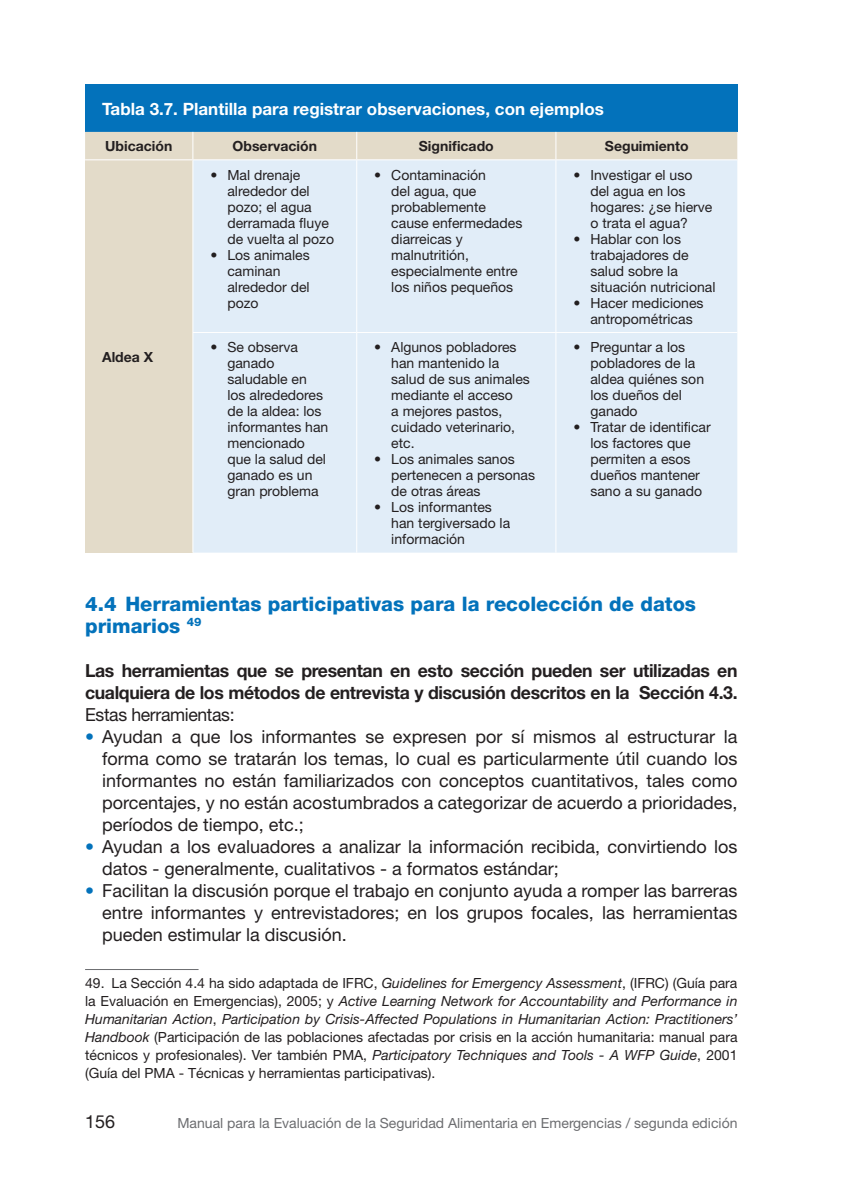
<style>
.page{position:relative;width:851px;height:1191px;background:#fff}
.page>*{position:absolute;margin:0;border:0;box-sizing:border-box;transform-origin:0 0}
.t1{font:800 20px/22px "Helvetica Neue";color:#0372bb}
.t2{font:18px/22px "Helvetica Neue";color:#231f20;text-align:justify}
.t3{font:700 18px/22px "Helvetica Neue";letter-spacing:-.02em;color:#231f20}
.t4{font:18px "Helvetica Neue";letter-spacing:-.02em;color:#231f20}
.t5{font:700 17px "Helvetica Neue";color:#fff}
.t6{font:14px/16px "Helvetica Neue";color:#231f20}
.t7{font:14px "Helvetica Neue";color:#6c6d70}
.t8{font:700 14px "Helvetica Neue";color:#231f20}
.s1{color:#0372bb}
.s2{font-style:italic}
</style>
<div class="page">
<div style="left:85px;top:85px;width:652px;height:47px;background:#0372bb"></div>
<div style="left:85px;top:160px;width:108px;height:392px;background:#e3dbc9"></div>
<div style="left:193px;top:160px;width:544px;height:392px;background:#e1edf8"></div>
<div style="left:85px;top:132px;width:652px;height:27px;background:#e3dbc9"></div>
<hr style="left:192px;top:160px;width:1px;height:172px;background:#fff">
<hr style="left:356px;top:160px;width:1px;height:172px;background:#fff">
<hr style="left:555px;top:160px;width:1px;height:172px;background:#fff">
<hr style="left:192px;top:332px;width:165px;height:1px;background:#fff">
<hr style="left:192px;top:333px;width:1px;height:219px;background:#fff">
<hr style="left:357px;top:332px;width:199px;height:1px;background:#fff">
<hr style="left:356px;top:333px;width:1px;height:219px;background:#fff">
<hr style="left:556px;top:332px;width:181px;height:1px;background:#fff">
<hr style="left:555px;top:333px;width:1px;height:219px;background:#fff">
<hr style="left:85px;top:969px;width:113px;height:1px;background:#6c6d70">
<p class="t5" style="left:102px;top:98px;width:503px">Tabla 3.7. Plantilla para registrar observaciones, con ejemplos</p>
<p class="t8" style="left:105px;top:138px;width:69px">Ubicación</p>
<p class="t8" style="left:232px;top:138px;width:86px">Observación</p>
<p class="t8" style="left:419px;top:138px;width:76px">Significado</p>
<p class="t8" style="left:605px;top:138px;width:85px">Seguimiento</p>
<p class="t8" style="left:102px;top:348px;width:53px">Aldea X</p>
<p class="t6" style="left:227px;top:167px;width:108px;text-indent:-17px">• Mal drenaje alrededor del pozo; el agua derramada fluye de vuelta al pozo</p>
<p class="t6" style="left:227px;top:247px;width:84px;text-indent:-17px">• Los animales caminan alrededor del pozo</p>
<p class="t6" style="left:391px;top:167px;width:132px;text-indent:-17px">• Contaminación<br>del agua, que probablemente cause enfermedades diarreicas y malnutritión, especialmente entre los niños pequeños</p>
<p class="t6" style="left:590px;top:167px;width:123px;text-indent:-17px">• Investigar el uso del agua en los hogares: ¿se hierve o trata el agua?</p>
<p class="t6" style="left:590px;top:231px;width:126px;text-indent:-17px">• Hablar con los trabajadores de salud sobre la situación nutricional</p>
<p class="t6" style="left:573px;top:295px;width:132px;text-align:center">• Hacer mediciones antropométricas</p>
<p class="t6" style="left:227px;top:339px;width:102px;text-indent:-17px">• Se observa ganado saludable en los alrededores de la aldea: los informantes han mencionado que la salud del ganado es un gran problema</p>
<p class="t6" style="left:391px;top:339px;width:140px;text-indent:-17px">• Algunos pobladores han mantenido la salud de sus animales mediante el acceso<br>a mejores pastos, cuidado veterinario, etc.</p>
<p class="t6" style="left:391px;top:451px;width:145px;text-indent:-17px">• Los animales sanos pertenecen a personas de otras áreas</p>
<p class="t6" style="left:391px;top:499px;width:120px;text-indent:-17px">• Los informantes han tergiversado la información</p>
<p class="t6" style="left:590px;top:339px;width:115px;text-indent:-17px">• Preguntar a los pobladores de la aldea quiénes son los dueños del ganado</p>
<p class="t6" style="left:573px;top:419px;width:139px;text-align:center">• Tratar de identificar los factores que permiten a esos dueños mantener sano a su ganado</p>
<h1 class="t1" style="left:85px;top:592px;width:612px">4.4 Herramientas participativas para la recolección de datos primarios <sup>49</sup></h1>
<p class="t3" style="left:85px;top:659px;width:654px">Las herramientas que se presentan en esto sección pueden ser utilizadas en cualquiera de los métodos de entrevista y discusión descritos en la Sección 4.3.</p>
<p class="t4" style="left:85px;top:703px;width:151px">Estas herramientas:</p>
<p class="t2" style="left:102px;top:725px;width:636px;text-indent:-17px"><span class="s1">•</span> Ayudan a que los informantes se expresen por sí mismos al estructurar la forma como se tratarán los temas, lo cual es particularmente útil cuando los informantes no están familiarizados con conceptos cuantitativos, tales como porcentajes, y no están acostumbrados a categorizar de acuerdo a prioridades, períodos de tiempo, etc.;</p>
<p class="t2" style="left:102px;top:835px;width:636px;text-indent:-17px"><span class="s1">•</span> Ayudan a los evaluadores a analizar la información recibida, convirtiendo los datos - generalmente, cualitativos - a formatos estándar;</p>
<p class="t2" style="left:102px;top:879px;width:637px;text-indent:-17px"><span class="s1">•</span> Facilitan la discusión porque el trabajo en conjunto ayuda a romper las barreras entre informantes y entrevistadores; en los grupos focales, las herramientas pueden estimular la discusión.</p>
<p class="t6" style="left:85px;top:973px;width:653px;line-height:18px;text-align:justify">49. La Sección 4.4 ha sido adaptada de IFRC, <span class="s2">Guidelines for Emergency Assessment</span>, (IFRC) (Guía para la Evaluación en Emergencias), 2005; y <span class="s2">Active Learning Network for Accountability and Performance in Humanitarian Action</span>, <span class="s2">Participation by Crisis-Affected Populations in Humanitarian Action: Practitioners’ Handbook</span> (Participación de las poblaciones afectadas por crisis en la acción humanitaria: manual para técnicos y profesionales). Ver también PMA, <span class="s2">Participatory Techniques and Tools - A WFP Guide</span>, 2001 (Guía del PMA - Técnicas y herramientas participativas).</p>
<p class="t2" style="left:85px;top:1110px;width:32px">156</p>
<p class="t7" style="left:177px;top:1114px;width:561px">Manual para la Evaluación de la Seguridad Alimentaria en Emergencias / segunda edición</p>
</div>
